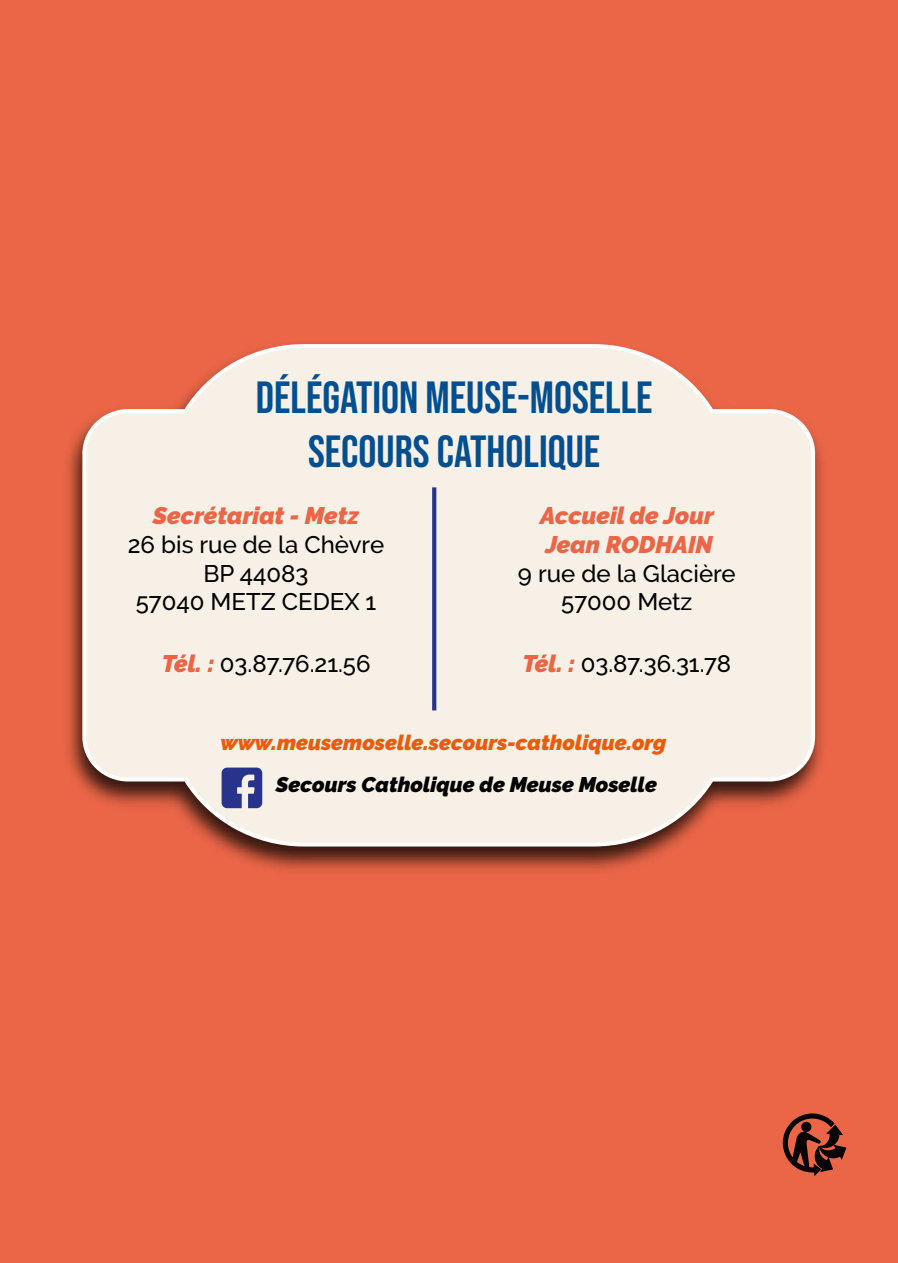
<style>
.page{position:relative;width:898px;height:1263px;background:#fff}
.page>*{position:absolute;margin:0;border:0;box-sizing:border-box;transform-origin:0 0}
.t1{font:45px/54.2px "Bebas Neue";color:#024f90;text-align:center}
.t2{font:500 24px/28.8px "Raleway";color:#000;text-align:center}
.t3{font:italic 900 24px/28.8px "Raleway";color:#ea6647}
.t4{font:italic 900 21.15px "Raleway";color:#ea5b0b}
.t5{font:italic 900 21.15px "Raleway";color:#000}
.s1{font-weight:900;font-style:italic;color:#ea6647}
</style>
<div class="page">
<div style="left:0;top:0;width:897px;height:1263px;background:#ea6647"></div>
<img style="left:67px;top:430px;width:756px;height:440px">
<svg style="left:82px;top:344px;width:732px;height:502px;background:#f3e1d5"></svg>
<svg style="left:432px;top:487px;width:4px;height:223px"></svg>
<svg style="left:221px;top:767px;width:41px;height:41px;background:#565e9f"></svg>
<svg style="left:782px;top:1113px;width:65px;height:63px"></svg>
<hr style="left:14px;top:1230px;width:1px;height:33px;background:#000">
<hr style="left:897px;top:1230px;width:1px;height:33px;background:#000">
<h1 class="t1" style="left:256px;top:370px;width:398px">DÉLÉGATION MEUSE-MOSELLE<br>SECOURS CATHOLIQUE</h1>
<p class="t3" style="left:153px;top:501px;width:207px">Secrétariat - Metz</p>
<p class="t2" style="left:128px;top:530px;width:258px">26 bis rue de la Chèvre<br>BP 44083<br>57040 METZ CEDEX 1</p>
<p class="t3" style="left:540px;top:501px;width:175px">Accueil de Jour<br>Jean RODHAIN</p>
<p class="t2" style="left:518px;top:559px;width:219px">9 rue de la Glacière<br>57000 Metz</p>
<p class="t2" style="left:162px;top:649px;width:210px"><span class="s1">Tél. :</span> 03.87.76.21.56</p>
<p class="t2" style="left:522px;top:649px;width:210px"><span class="s1">Tél. :</span> 03.87.36.31.78</p>
<p class="t4" style="left:220px;top:730px;width:447px">www.meusemoselle.secours-catholique.org</p>
<p class="t5" style="left:276px;top:773px;width:382px">Secours Catholique de Meuse Moselle</p>
</div>
